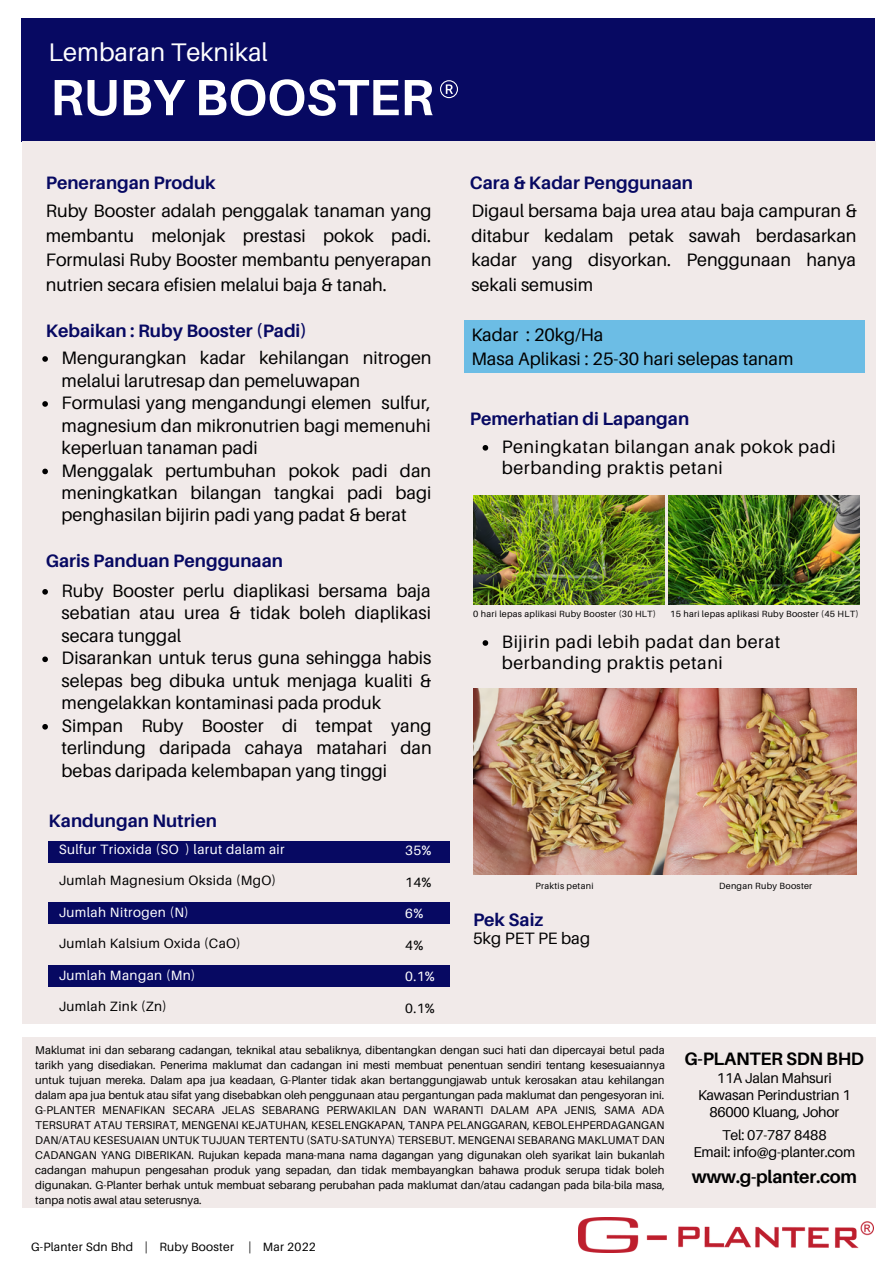
<style>
.page{position:relative;width:893px;height:1264px;background:#fff}
.page>*{position:absolute;margin:0;border:0;box-sizing:border-box;transform-origin:0 0}
.t1{font:700 51px "Aileron";color:#fff}
.t2{font:25.5px "Aileron";color:#fff}
.t3{font:18px/22.5px "Aileron";color:#000}
.t4{font:700 18px "Aileron";color:#070962}
.t5{font:18px/21.3px "Aileron";letter-spacing:.03em;color:#000}
.t6{font:700 18px "Aileron";letter-spacing:-.015em;color:#000}
.t7{font:16.5px "Aileron";color:#000}
.t8{font:14.25px/17.1px "Aileron";letter-spacing:-.015em;color:#000;text-align:center}
.t9{font:13.5px "Aileron";letter-spacing:.03em;color:#fff}
.t10{font:13.5px "Aileron";letter-spacing:.03em;color:#000}
.t11{font:12px "Aileron";letter-spacing:.02em;color:#000}
.t12{font:11.25px/15px "Aileron";color:#000;text-align:justify}
.t13{font:9px "Aileron";letter-spacing:.03em;color:#000}
</style>
<div class="page">
<div style="left:21px;top:19px;width:853px;height:123px;background:#070962"></div>
<div style="left:22px;top:142px;width:853px;height:882px;background:#f1eae9"></div>
<img style="left:578px;top:1217px;width:295px;height:35px">
<div style="left:49px;top:841px;width:400px;height:22px;background:#070962"></div>
<div style="left:49px;top:902px;width:400px;height:22px;background:#070962"></div>
<div style="left:49px;top:964px;width:400px;height:22px;background:#070962"></div>
<div style="left:464px;top:320px;width:400px;height:52px;background:#6cbde5"></div>
<img style="left:473px;top:495px;width:191px;height:109px">
<img style="left:668px;top:495px;width:191px;height:109px">
<svg style="left:42px;top:356px;width:6px;height:6px"></svg>
<svg style="left:42px;top:401px;width:6px;height:6px"></svg>
<svg style="left:42px;top:468px;width:6px;height:6px"></svg>
<div style="left:22px;top:1036px;width:853px;height:171px;background:#f1eae9"></div>
<svg style="left:42px;top:589px;width:6px;height:5px"></svg>
<svg style="left:42px;top:656px;width:6px;height:6px"></svg>
<svg style="left:42px;top:724px;width:6px;height:5px"></svg>
<svg style="left:482px;top:445px;width:6px;height:5px"></svg>
<img style="left:473px;top:688px;width:383px;height:186px">
<svg style="left:482px;top:640px;width:6px;height:5px"></svg>
<svg style="left:440px;top:80px;width:18px;height:18px"></svg>
<h2 class="t2" style="left:49px;top:36px;width:221px">Lembaran Teknikal</h2>
<h1 class="t1" style="left:50px;top:66px;width:385px">RUBY BOOSTER</h1>
<h3 class="t4" style="left:46px;top:172px;width:171px">Penerangan Produk</h3>
<h3 class="t3" style="left:46px;top:198px;width:387px;line-height:24.8px;text-align:justify">Ruby Booster adalah penggalak tanaman yang membantu melonjak prestasi pokok padi.<br>Formulasi Ruby Booster membantu penyerapan nutrien secara efisien melalui baja &amp; tanah.</h3>
<h3 class="t4" style="left:46px;top:319px;width:262px">Kebaikan : Ruby Booster (Padi)</h3>
<p class="t3" style="left:62px;top:346px;width:371px">Mengurangkan kadar kehilangan nitrogen melalui larutresap dan pemeluwapan Formulasi yang mengandungi elemen sulfur, magnesium dan mikronutrien bagi memenuhi keperluan tanaman padi<br>Menggalak pertumbuhan pokok padi dan meningkatkan bilangan tangkai padi bagi penghasilan bijirin padi yang padat &amp; berat</p>
<h3 class="t4" style="left:46px;top:549px;width:239px">Garis Panduan Penggunaan</h3>
<p class="t3" style="left:62px;top:579px;width:371px">Ruby Booster perlu diaplikasi bersama baja sebatian atau urea &amp; tidak boleh diaplikasi secara tunggal<br>Disarankan untuk terus guna sehingga habis selepas beg dibuka untuk menjaga kualiti &amp; mengelakkan kontaminasi pada produk Simpan Ruby Booster di tempat yang terlindung daripada cahaya matahari dan bebas daripada kelembapan yang tinggi</p>
<h3 class="t4" style="left:49px;top:809px;width:170px">Kandungan Nutrien</h3>
<p class="t9" style="left:59px;top:840px;width:227px">Sulfur Trioxida (SO ) larut dalam air</p>
<p class="t10" style="left:59px;top:872px;width:219px">Jumlah Magnesium Oksida (MgO)</p>
<p class="t9" style="left:59px;top:903px;width:131px">Jumlah Nitrogen (N)</p>
<p class="t10" style="left:59px;top:935px;width:183px">Jumlah Kalsium Oxida (CaO)</p>
<p class="t9" style="left:59px;top:966px;width:138px">Jumlah Mangan (Mn)</p>
<p class="t10" style="left:59px;top:998px;width:109px">Jumlah Zink (Zn)</p>
<p class="t9" style="left:405px;top:842px;width:28px">35%</p>
<p class="t10" style="left:405px;top:873px;width:28px">14%</p>
<p class="t9" style="left:405px;top:905px;width:20px">6%</p>
<p class="t10" style="left:405px;top:936px;width:20px">4%</p>
<p class="t9" style="left:405px;top:968px;width:31px">0.1%</p>
<p class="t10" style="left:405px;top:999px;width:31px">0.1%</p>
<h3 class="t4" style="left:470px;top:172px;width:225px">Cara &amp; Kadar Penggunaan</h3>
<h3 class="t3" style="left:471px;top:198px;width:387px;line-height:24.8px;text-align:justify">Digaul bersama baja urea atau baja campuran &amp; ditabur kedalam petak sawah berdasarkan kadar yang disyorkan. Penggunaan hanya sekali semusim</h3>
<h3 class="t3" style="left:471px;top:321px;width:323px;line-height:24.8px">Kadar : 20kg/Ha<br>Masa Aplikasi : 25-30 hari selepas tanam</h3>
<h3 class="t4" style="left:470px;top:407px;width:221px">Pemerhatian di Lapangan</h3>
<h3 class="t5" style="left:502px;top:435px;width:335px">Peningkatan bilangan anak pokok padi berbanding praktis petani</h3>
<p class="t13" style="left:473px;top:608px;width:184px">0 hari lepas aplikasi Ruby Booster (30 HLT)</p>
<p class="t13" style="left:670px;top:608px;width:190px">15 hari lepas aplikasi Ruby Booster (45 HLT)</p>
<h3 class="t5" style="left:502px;top:630px;width:280px">Bijirin padi lebih padat dan berat berbanding praktis petani</h3>
<p class="t13" style="left:535px;top:880px;width:59px">Praktis petani</p>
<p class="t13" style="left:719px;top:880px;width:95px">Dengan Ruby Booster</p>
<h3 class="t4" style="left:473px;top:908px;width:72px">Pek Saiz</h3>
<h3 class="t7" style="left:473px;top:927px;width:119px">5kg PET PE bag</h3>
<p class="t12" style="left:35px;top:1042px;width:631px">Maklumat ini dan sebarang cadangan, teknikal atau sebaliknya, dibentangkan dengan suci hati dan dipercayai betul pada tarikh yang disediakan. Penerima maklumat dan cadangan ini mesti membuat penentuan sendiri tentang kesesuaiannya untuk tujuan mereka. Dalam apa jua keadaan, G-Planter tidak akan bertanggungjawab untuk kerosakan atau kehilangan dalam apa jua bentuk atau sifat yang disebabkan oleh penggunaan atau pergantungan pada maklumat dan pengesyoran ini.<br>G-PLANTER MENAFIKAN SECARA JELAS SEBARANG PERWAKILAN DAN WARANTI DALAM APA JENIS, SAMA ADA TERSURAT ATAU TERSIRAT, MENGENAI KEJATUHAN, KESELENGKAPAN, TANPA PELANGGARAN, KEBOLEHPERDAGANGAN DAN/ATAU KESESUAIAN UNTUK TUJUAN TERTENTU (SATU-SATUNYA) TERSEBUT. MENGENAI SEBARANG MAKLUMAT DAN CADANGAN YANG DIBERIKAN. Rujukan kepada mana-mana nama dagangan yang digunakan oleh syarikat lain bukanlah cadangan mahupun pengesahan produk yang sepadan, dan tidak membayangkan bahawa produk serupa tidak boleh digunakan. G-Planter berhak untuk membuat sebarang perubahan pada maklumat dan/atau cadangan pada bila-bila masa, tanpa notis awal atau seterusnya.</p>
<h3 class="t6" style="left:684px;top:1047px;width:181px">G-PLANTER SDN BHD</h3>
<p class="t8" style="left:698px;top:1069px;width:154px">11A Jalan Mahsuri<br>Kawasan Perindustrian 1<br>86000 Kluang, Johor</p>
<p class="t8" style="left:693px;top:1125px;width:163px">Tel: 07-787 8488<br>Email: info@g-planter.com</p>
<h3 class="t6" style="left:691px;top:1165px;width:167px">www.g-planter.com</h3>
<p class="t11" style="left:31px;top:1239px;width:286px">G-Planter Sdn Bhd | Ruby Booster | Mar 2022</p>
</div>
